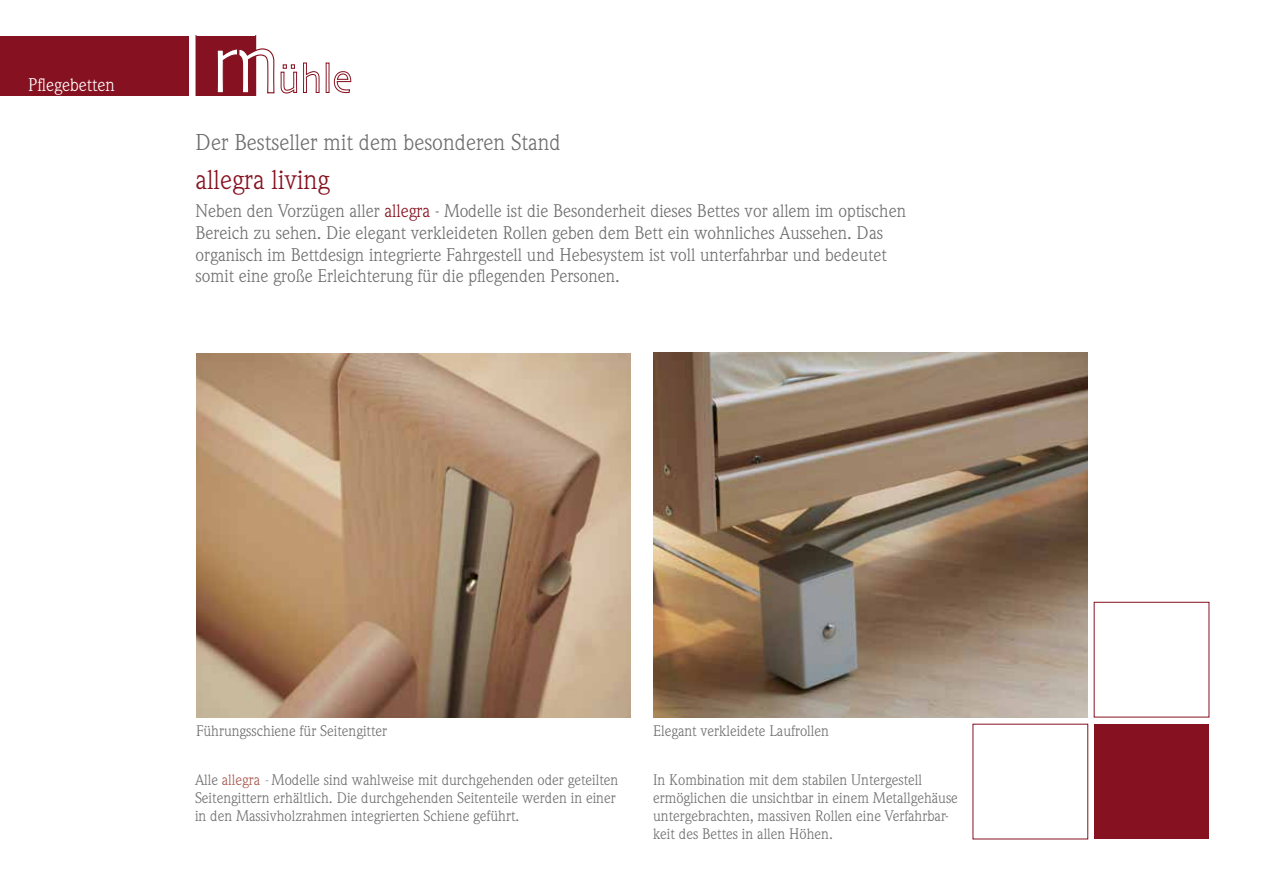
<style>
.page{position:relative;width:1263px;height:893px;background:#fff}
.page>*{position:absolute;margin:0;border:0;box-sizing:border-box;transform-origin:0 0}
.t1{font:27px "Weidemann";color:#861120}
.t2{font:22.5px "Weidemann";color:#6e6e6e}
.t3{font:18px/21.6px "Weidemann";color:#6e6e6e}
.t4{font:18px "Weidemann";color:#fff}
.t5{font:15px/18px "Weidemann";color:#6e6e6e}
.s1{color:#861120}
.s2{color:#a4564e}
.s3{font-style:italic}
</style>
<div class="page">
<div style="left:1094px;top:724px;width:115px;height:115px;background:#861120"></div>
<svg style="left:196px;top:36px;width:101px;height:60px"></svg>
<svg style="left:303px;top:62px;width:49px;height:31px"></svg>
<div style="left:0;top:36px;width:189px;height:60px;background:#861120"></div>
<img style="left:653px;top:353px;width:435px;height:364px">
<img style="left:196px;top:354px;width:435px;height:364px">
<p class="t4" style="left:28px;top:74px;width:88px">Pflegebetten</p>
<h2 class="t2" style="left:196px;top:129px;width:367px">Der Bestseller mit dem besonderen Stand</h2>
<h1 class="t1" style="left:196px;top:164px;width:135px">allegra living</h1>
<p class="t3" style="left:196px;top:200px;width:712px">Neben den Vorzügen aller <span class="s1">allegra</span> - Modelle ist die Besonderheit dieses Bettes vor allem im optischen Bereich zu sehen. Die elegant verkleideten Rollen geben dem Bett ein wohnliches Aussehen. Das organisch im Bettdesign integrierte Fahrgestell und Hebesystem ist voll unterfahrbar und bedeutet somit eine große Erleichterung für die pflegenden Personen.</p>
<p class="t5" style="left:196px;top:722px;width:192px">Führungsschiene für Seitengitter</p>
<p class="t5" style="left:653px;top:721px;width:177px">Elegant verkleidete Laufrollen</p>
<p class="t5" style="left:653px;top:771px;width:306px">In Kombination mit dem stabilen Untergestell ermöglichen die unsichtbar in einem Metallgehäuse untergebrachten, massiven Rollen eine Verfahrbar&shy;keit des Bettes in allen Höhen.</p>
<p class="t5" style="left:195px;top:771px;width:425px">Alle <span class="s2">allegra</span> <span class="s3">-</span> Modelle sind wahlweise mit durchgehenden oder geteilten<br>Seitengittern erhältlich. Die durchgehenden Seitenteile werden in einer in den Massivholzrahmen integrierten Schiene geführt.</p>
</div>
